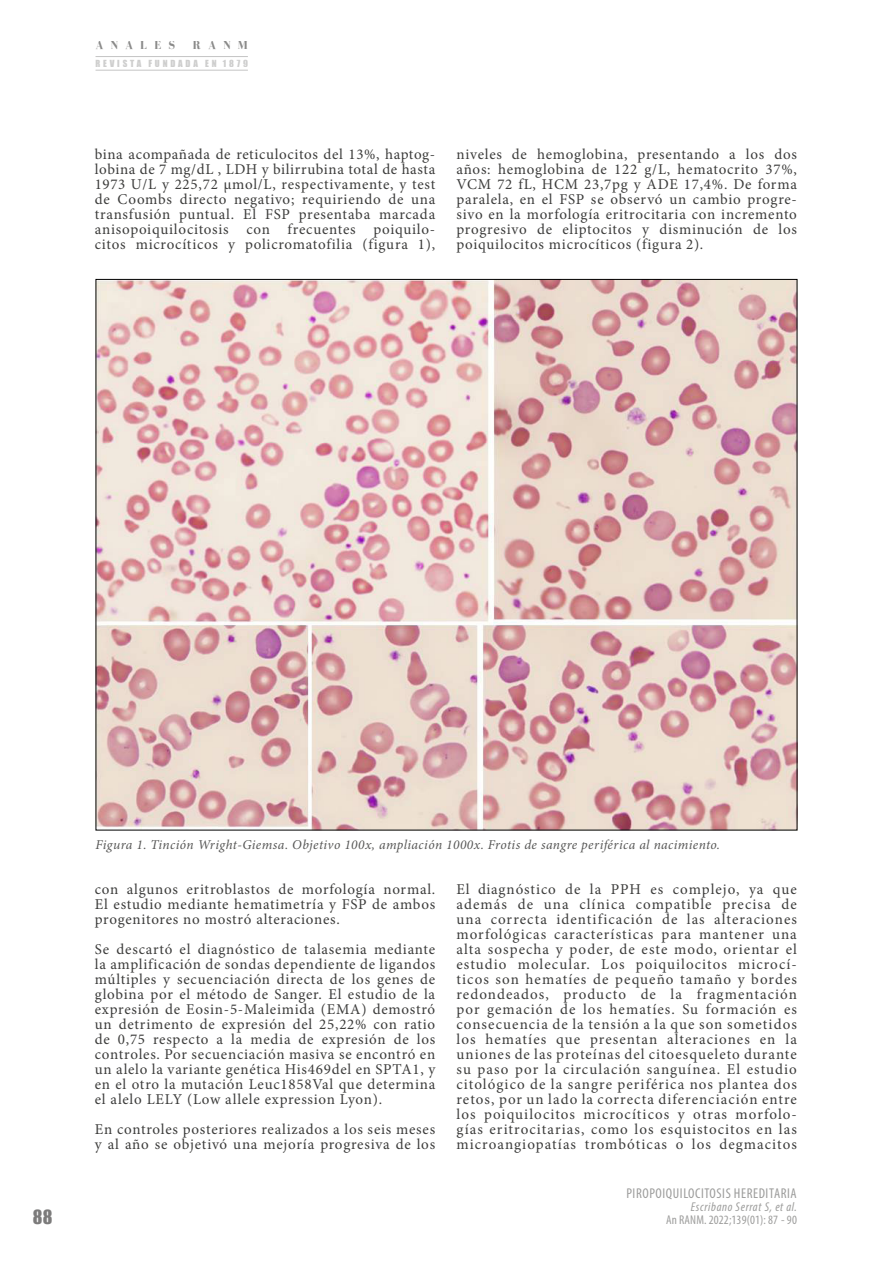
<style>
.page{position:relative;width:893px;height:1263px;background:#fff}
.page>*{position:absolute;margin:0;border:0;box-sizing:border-box;transform-origin:0 0}
.t1{font:18px "Impact";color:#7c7b7b}
.Anales{font:15px/15px "Minion Pro";letter-spacing:.05em;color:#3c3c3b;text-align:justify}
.t2{font:condensed 14.25px "Myriad Pro";letter-spacing:.04em;color:#9d9d9c}
.t3{font:italic 13.5px "Minion Pro";letter-spacing:.03em;color:#575756}
.t4{font:condensed 12.75px "Myriad Pro";letter-spacing:.01em;color:#9d9d9c}
.t5{font:italic condensed 12.75px "Myriad Pro";letter-spacing:.05em;color:#9d9d9c}
.t6{font:700 12px "Bodoni FLF";letter-spacing:.6em;color:#3c3c3b}
.t7{font:9px "Impact";letter-spacing:.315em;color:#9d9d9c}
</style>
<div class="page">
<hr style="left:96px;top:56px;width:152px;height:1px;background:#9d9d9c">
<hr style="left:96px;top:70px;width:152px;height:1px;background:#9d9d9c">
<img style="left:98px;top:281px;width:697px;height:547px">
<p class="t6" style="left:96px;top:39px;width:81px">ANALES</p>
<p class="t6" style="left:193px;top:39px;width:57px">RANM</p>
<p class="t7" style="left:96px;top:56px;width:154px">REVISTA FUNDADA EN 1879</p>
<p class="Anales" style="left:95px;top:147px;width:342px">bina acompañada de reticulocitos del 13%, haptog&shy;lobina de 7 mg/dL , LDH y bilirrubina total de hasta 1973 U/L y 225,72 μmol/L, respectivamente, y test de Coombs directo negativo; requiriendo de una transfusión puntual. El FSP presentaba marcada anisopoiquilocitosis con frecuentes poiquilo&shy;citos microcíticos y policromatofilia (figura 1),</p>
<p class="Anales" style="left:456px;top:147px;width:342px">niveles de hemoglobina, presentando a los dos años: hemoglobina de 122 g/L, hematocrito 37%, VCM 72 fL, HCM 23,7pg y ADE 17,4%. De forma paralela, en el FSP se observó un cambio progre&shy;sivo en la morfología eritrocitaria con incremento progresivo de eliptocitos y disminución de los poiquilocitos microcíticos (figura 2).</p>
<p class="t1" style="left:33px;top:1203px;width:21px">88</p>
<p class="t3" style="left:96px;top:835px;width:626px">Figura 1. Tinción Wright-Giemsa. Objetivo 100x, ampliación 1000x. Frotis de sangre periférica al nacimiento.</p>
<p class="Anales" style="left:95px;top:882px;width:342px">con algunos eritroblastos de morfología normal.<br>El estudio mediante hematimetría y FSP de ambos progenitores no mostró alteraciones.</p>
<p class="Anales" style="left:95px;top:942px;width:342px">Se descartó el diagnóstico de talasemia mediante la amplificación de sondas dependiente de ligandos múltiples y secuenciación directa de los genes de globina por el método de Sanger. El estudio de la expresión de Eosin-5-Maleimida (EMA) demostró un detrimento de expresión del 25,22% con ratio de 0,75 respecto a la media de expresión de los controles. Por secuenciación masiva se encontró en un alelo la variante genética His469del en SPTA1, y en el otro la mutación Leuc1858Val que determina el alelo LELY (Low allele expression Lyon).</p>
<p class="Anales" style="left:95px;top:1122px;width:342px">En controles posteriores realizados a los seis meses y al año se objetivó una mejoría progresiva de los</p>
<p class="Anales" style="left:456px;top:882px;width:342px">El diagnóstico de la PPH es complejo, ya que además de una clínica compatible precisa de una correcta identificación de las alteraciones morfológicas características para mantener una alta sospecha y poder, de este modo, orientar el estudio molecular. Los poiquilocitos microcí&shy;ticos son hematíes de pequeño tamaño y bordes redondeados, producto de la fragmentación por gemación de los hematíes. Su formación es consecuencia de la tensión a la que son sometidos los hematíes que presentan alteraciones en la uniones de las proteínas del citoesqueleto durante su paso por la circulación sanguínea. El estudio citológico de la sangre periférica nos plantea dos retos, por un lado la correcta diferenciación entre los poiquilocitos microcíticos y otras morfolo&shy;gías eritrocitarias, como los esquistocitos en las microangiopatías trombóticas o los degmacitos</p>
<p class="t2" style="left:626px;top:1184px;width:172px">PIROPOIQUILOCITOSIS HEREDITARIA</p>
<p class="t5" style="left:691px;top:1199px;width:108px">Escribano Serrat S, et al.</p>
<p class="t4" style="left:666px;top:1212px;width:132px">An RANM. 2022;139(01): 87 - 90</p>
</div>
